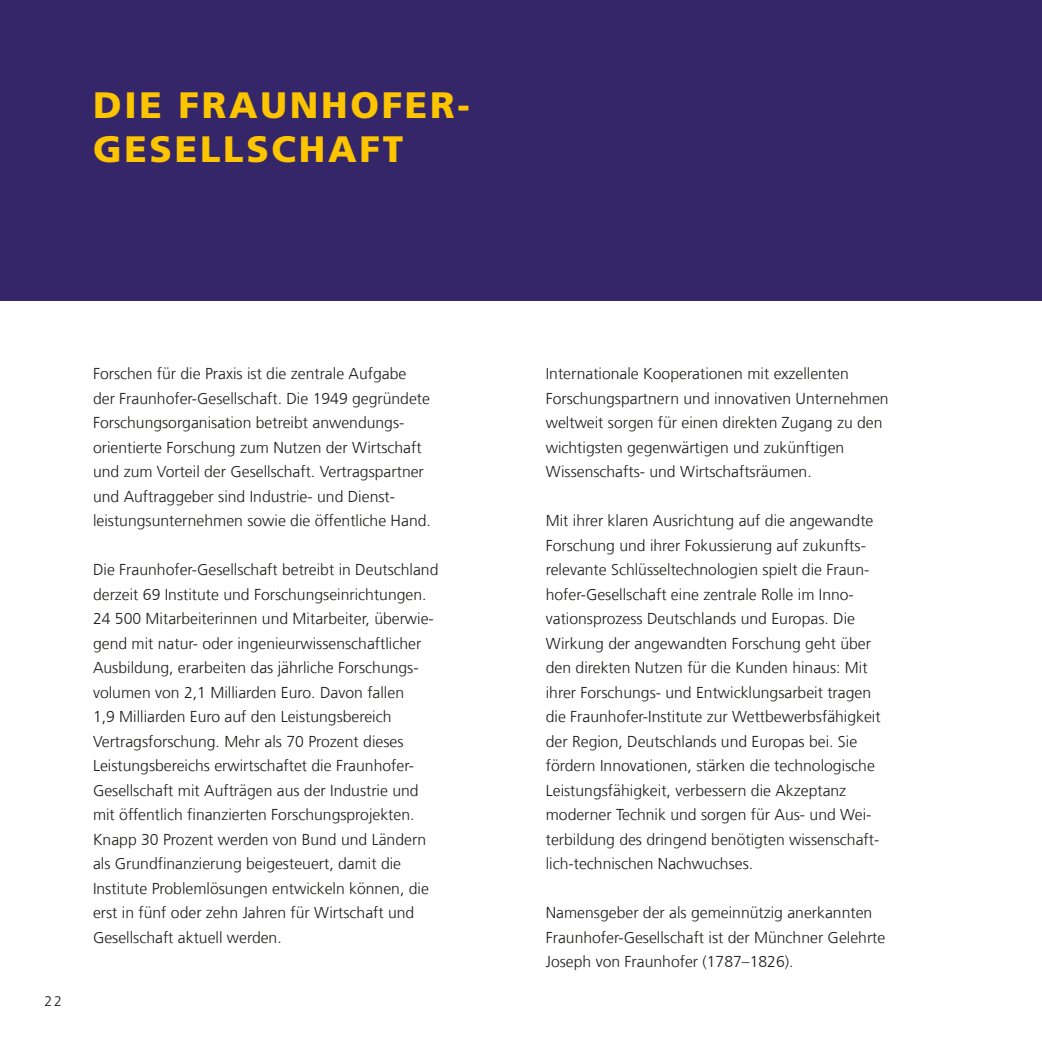
<style>
.page{position:relative;width:1042px;height:1042px;background:#fff}
.page>*{position:absolute;margin:0;border:0;box-sizing:border-box;transform-origin:0 0}
.t1{font:900 36.75px/44.1px "Frutiger LT Com";letter-spacing:.075em;color:#fdc400}
.t2{font:300 15.75px/24.5px "Frutiger LT Com";color:#1d1d1b}
.t3{font:300 14px "Frutiger LT Com";color:#1d1d1b}
</style>
<div class="page">
<div style="left:0;top:0;width:1042px;height:301px;background:#342668"></div>
<p class="t1" style="left:93px;top:83px;width:378px">DIE FRAUNHOFER-<br>GESELLSCHAFT</p>
<p class="t3" style="left:45px;top:993px;width:19px">22</p>
<p class="t2" style="left:93px;top:361px;width:339px">Forschen für die Praxis ist die zentrale Aufgabe der Fraunhofer-Gesellschaft. Die 1949 gegründete Forschungsorganisation betreibt anwendungs&shy;orientierte Forschung zum Nutzen der Wirtschaft und zum Vorteil der Gesellschaft. Vertragspartner und Auftraggeber sind Industrie- und Dienst&shy;leistungsunternehmen sowie die öffentliche Hand.</p>
<p class="t2" style="left:93px;top:557px;width:347px">Die Fraunhofer-Gesellschaft betreibt in Deutschland derzeit 69 Institute und Forschungseinrichtungen.<br>24 500 Mitarbeiterinnen und Mitarbeiter, überwie&shy;gend mit natur- oder ingenieurwissenschaftlicher Ausbildung, erarbeiten das jährliche Forschungs&shy;volumen von 2,1 Milliarden Euro. Davon fallen<br>1,9 Milliarden Euro auf den Leistungsbereich Vertragsforschung. Mehr als 70 Prozent dieses Leistungsbereichs erwirtschaftet die Fraunhofer-Gesellschaft mit Aufträgen aus der Industrie und mit öffentlich finanzierten Forschungsprojekten.<br>Knapp 30 Prozent werden von Bund und Ländern als Grundfinanzierung beigesteuert, damit die Institute Problemlösungen entwickeln können, die erst in fünf oder zehn Jahren für Wirtschaft und Gesellschaft aktuell werden.</p>
<p class="t2" style="left:546px;top:361px;width:344px">Internationale Kooperationen mit exzellenten Forschungspartnern und innovativen Unternehmen weltweit sorgen für einen direkten Zugang zu den wichtigsten gegenwärtigen und zukünftigen Wissenschafts- und Wirtschaftsräumen.</p>
<p class="t2" style="left:546px;top:508px;width:336px">Mit ihrer klaren Ausrichtung auf die angewandte Forschung und ihrer Fokussierung auf zukunfts&shy;relevante Schlüsseltechnologien spielt die Fraun&shy;hofer-Gesellschaft eine zentrale Rolle im Inno&shy;vationsprozess Deutschlands und Europas. Die Wirkung der angewandten Forschung geht über den direkten Nutzen für die Kunden hinaus: Mit ihrer Forschungs- und Entwicklungsarbeit tragen die Fraunhofer-Institute zur Wettbewerbsfähigkeit der Region, Deutschlands und Europas bei. Sie fördern Innovationen, stärken die technologische Leistungsfähigkeit, verbessern die Akzeptanz moderner Technik und sorgen für Aus- und Wei&shy;terbildung des dringend benötigten wissenschaft&shy;lich-technischen Nachwuchses.</p>
<p class="t2" style="left:546px;top:900px;width:341px">Namensgeber der als gemeinnützig anerkannten<br>Fraunhofer-Gesellschaft ist der Münchner Gelehrte<br>Joseph von Fraunhofer (1787–1826).</p>
</div>
